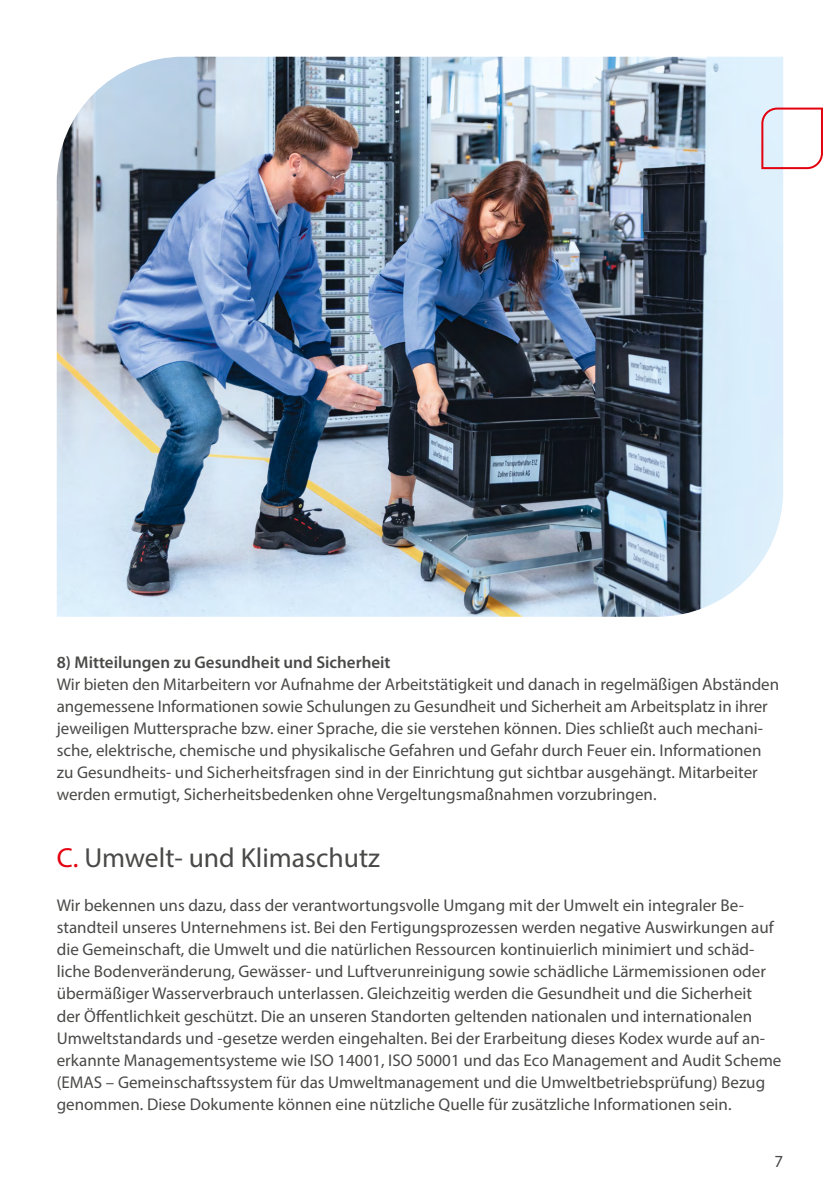
<style>
.page{position:relative;width:840px;height:1191px;background:#fff}
.page>*{position:absolute;margin:0;border:0;box-sizing:border-box;transform-origin:0 0}
.t1{font:27.6px "Myriad Pro";color:#494948}
.t2{font:17px/22.2px "Myriad Pro";color:#494948}
.t3{font:600 17px "Myriad Pro";color:#494948}
.s1{color:#e3000f}
</style>
<div class="page">
<img style="left:57px;top:57px;width:725px;height:560px">
<svg style="left:760px;top:107px;width:63px;height:63px"></svg>
<p class="t3" style="left:57px;top:651px;width:335px">8) Mitteilungen zu Gesundheit und Sicherheit</p>
<p class="t2" style="left:57px;top:673px;width:723px">Wir bieten den Mitarbeitern vor Aufnahme der Arbeitstätigkeit und danach in regelmäßigen Abständen angemessene Informationen sowie Schulungen zu Gesundheit und Sicherheit am Arbeitsplatz in ihrer jeweiligen Muttersprache bzw. einer Sprache, die sie verstehen können. Dies schließt auch mechani&shy;sche, elektrische, chemische und physikalische Gefahren und Gefahr durch Feuer ein. Informationen zu Gesundheits- und Sicherheitsfragen sind in der Einrichtung gut sichtbar ausgehängt. Mitarbeiter werden ermutigt, Sicherheitsbedenken ohne Vergeltungsmaßnahmen vorzubringen.</p>
<h1 class="t1" style="left:57px;top:840px;width:325px"><span class="s1">C.</span> Umwelt- und Klimaschutz</h1>
<p class="t2" style="left:57px;top:894px;width:725px">Wir bekennen uns dazu, dass der verantwortungsvolle Umgang mit der Umwelt ein integraler Be&shy;standteil unseres Unternehmens ist. Bei den Fertigungsprozessen werden negative Auswirkungen auf die Gemeinschaft, die Umwelt und die natürlichen Ressourcen kontinuierlich minimiert und schäd&shy;liche Bodenveränderung, Gewässer- und Luftverunreinigung sowie schädliche Lärmemissionen oder übermäßiger Wasserverbrauch unterlassen. Gleichzeitig werden die Gesundheit und die Sicherheit<br>der Öffentlichkeit geschützt. Die an unseren Standorten geltenden nationalen und internationalen Umweltstandards und -gesetze werden eingehalten. Bei der Erarbeitung dieses Kodex wurde auf an&shy;erkannte Managementsysteme wie ISO 14001, ISO 50001 und das Eco Management and Audit Scheme (EMAS – Gemeinschaftssystem für das Umweltmanagement und die Umweltbetriebsprüfung) Bezug genommen. Diese Dokumente können eine nützliche Quelle für zusätzliche Informationen sein.</p>
<p class="t2" style="left:774px;top:1149px;width:10px">7</p>
</div>
